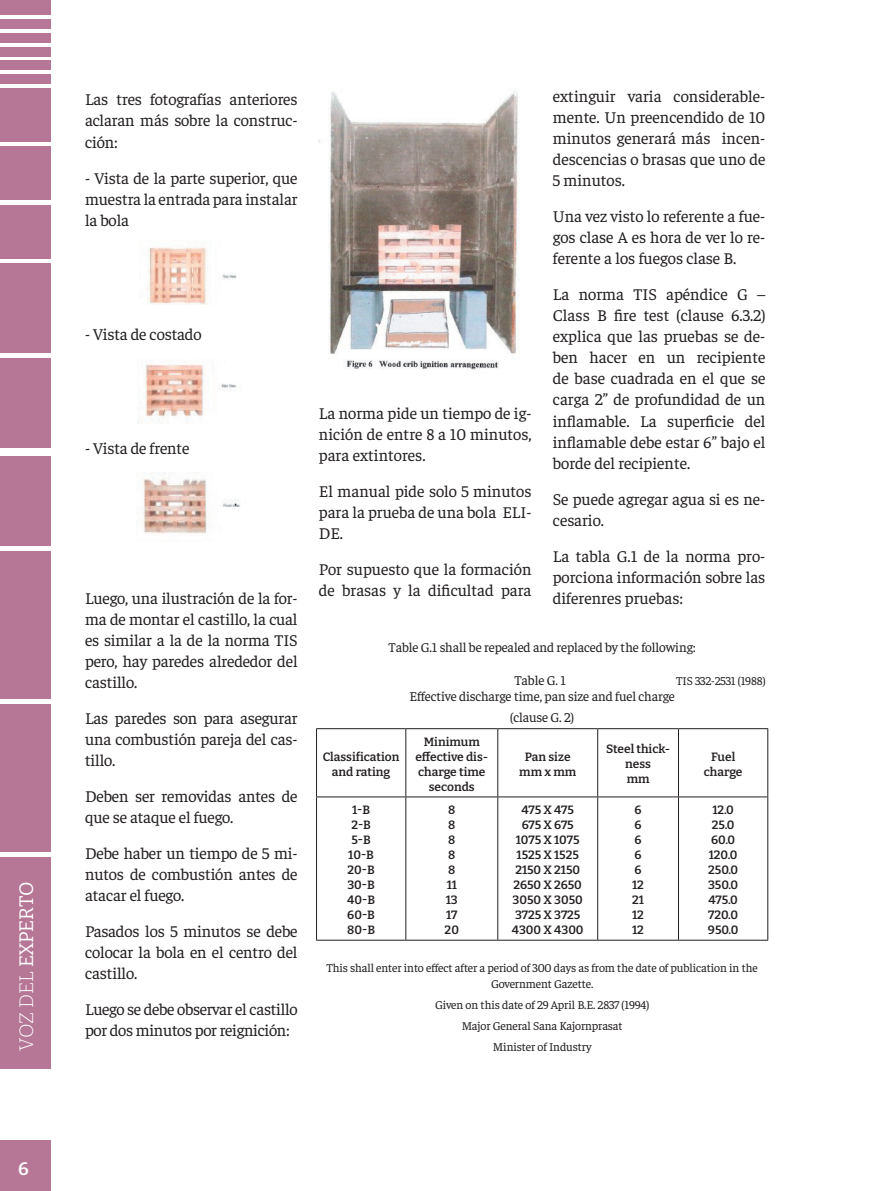
<style>
.page{position:relative;width:893px;height:1191px;background:#fff}
.page>*{position:absolute;margin:0;border:0;box-sizing:border-box;transform-origin:0 0}
.t1{font:19.5px "Bitter";letter-spacing:-.025em;color:#fff}
.t2{font:600 18px "Bitter";color:#fff}
.t3{font:16.5px/21px "Faustina";letter-spacing:-.01em;color:#231f20;text-align:justify}
.t4{font:13.5px/21px "Faustina";letter-spacing:-.01em;color:#231f20;text-align:center}
.t5{font:600 12px/15px "Bitter";color:#231f20;text-align:center}
.t6{font:12px/20.7px "Faustina";letter-spacing:-.01em;color:#231f20;text-align:center}
.s1{font-weight:300}
</style>
<div class="page">
<div style="left:0;top:1140px;width:51px;height:51px;background:#b67695"></div>
<div style="left:0;top:0;width:51px;height:15px;background:#b67695"></div>
<div style="left:0;top:19px;width:51px;height:10px;background:#b67695"></div>
<div style="left:0;top:33px;width:51px;height:10px;background:#b67695"></div>
<div style="left:0;top:47px;width:51px;height:9px;background:#b67695"></div>
<div style="left:0;top:61px;width:51px;height:9px;background:#b67695"></div>
<div style="left:0;top:74px;width:51px;height:10px;background:#b67695"></div>
<div style="left:0;top:88px;width:51px;height:53px;background:#b67695"></div>
<div style="left:0;top:147px;width:51px;height:53px;background:#b67695"></div>
<div style="left:0;top:205px;width:51px;height:53px;background:#b67695"></div>
<div style="left:0;top:264px;width:51px;height:89px;background:#b67695"></div>
<div style="left:0;top:358px;width:51px;height:90px;background:#b67695"></div>
<div style="left:0;top:456px;width:51px;height:89px;background:#b67695"></div>
<div style="left:0;top:551px;width:51px;height:147px;background:#b67695"></div>
<div style="left:0;top:704px;width:51px;height:148px;background:#b67695"></div>
<div style="left:0;top:857px;width:51px;height:212px;background:#b67695"></div>
<hr style="left:316px;top:728px;width:90px;height:1px;background:#231f20">
<hr style="left:316px;top:729px;width:1px;height:67px;background:#231f20">
<hr style="left:406px;top:728px;width:92px;height:1px;background:#231f20">
<hr style="left:405px;top:729px;width:1px;height:67px;background:#231f20">
<hr style="left:498px;top:728px;width:100px;height:1px;background:#231f20">
<hr style="left:497px;top:729px;width:1px;height:67px;background:#231f20">
<hr style="left:598px;top:728px;width:80px;height:1px;background:#231f20">
<hr style="left:597px;top:729px;width:1px;height:67px;background:#231f20">
<hr style="left:678px;top:728px;width:90px;height:1px;background:#231f20">
<hr style="left:678px;top:729px;width:1px;height:67px;background:#231f20">
<hr style="left:767px;top:729px;width:1px;height:67px;background:#231f20">
<hr style="left:316px;top:796px;width:90px;height:1px;background:#231f20">
<hr style="left:316px;top:797px;width:1px;height:142px;background:#231f20">
<hr style="left:406px;top:796px;width:92px;height:1px;background:#231f20">
<hr style="left:405px;top:797px;width:1px;height:142px;background:#231f20">
<hr style="left:498px;top:796px;width:100px;height:1px;background:#231f20">
<hr style="left:497px;top:797px;width:1px;height:142px;background:#231f20">
<hr style="left:598px;top:796px;width:80px;height:1px;background:#231f20">
<hr style="left:597px;top:797px;width:1px;height:142px;background:#231f20">
<hr style="left:678px;top:796px;width:90px;height:1px;background:#231f20">
<hr style="left:678px;top:797px;width:1px;height:142px;background:#231f20">
<hr style="left:767px;top:797px;width:1px;height:142px;background:#231f20">
<hr style="left:316px;top:939px;width:90px;height:1px;background:#231f20">
<hr style="left:406px;top:939px;width:92px;height:1px;background:#231f20">
<hr style="left:498px;top:939px;width:100px;height:1px;background:#231f20">
<hr style="left:598px;top:939px;width:80px;height:1px;background:#231f20">
<hr style="left:678px;top:939px;width:90px;height:1px;background:#231f20">
<img style="left:148px;top:247px;width:89px;height:58px">
<img style="left:137px;top:360px;width:100px;height:63px">
<img style="left:143px;top:473px;width:97px;height:61px">
<img style="left:319px;top:91px;width:199px;height:279px">
<p class="t1" style="left:14px;top:1050px;width:170px;rotate:-90deg"><span class="s1">VOZ DEL</span> EXPERTO</p>
<p class="t2" style="left:18px;top:1157px;width:12px">6</p>
<p class="t3" style="left:85px;top:88px;width:214px">Las tres fotografías anteriores aclaran más sobre la construc&shy;ción:</p>
<p class="t3" style="left:85px;top:166px;width:214px">- Vista de la parte superior, que muestra la entrada para instalar la bola</p>
<p class="t3" style="left:85px;top:322px;width:118px">- Vista de costado</p>
<p class="t3" style="left:85px;top:436px;width:106px">- Vista de frente</p>
<p class="t3" style="left:85px;top:586px;width:214px">Luego, una ilustración de la for&shy;ma de montar el castillo, la cual es similar a la de la norma TIS pero, hay paredes alrededor del castillo.</p>
<p class="t3" style="left:85px;top:706px;width:214px">Las paredes son para asegurar una combustión pareja del cas&shy;tillo.</p>
<p class="t3" style="left:85px;top:784px;width:214px">Deben ser removidas antes de que se ataque el fuego.</p>
<p class="t3" style="left:85px;top:841px;width:214px">Debe haber un tiempo de 5 mi&shy;nutos de combustión antes de atacar el fuego.</p>
<p class="t3" style="left:85px;top:919px;width:214px">Pasados los 5 minutos se debe colocar la bola en el centro del castillo.</p>
<p class="t3" style="left:85px;top:997px;width:214px">Luego se debe observar el castillo por dos minutos por reignición:</p>
<p class="t3" style="left:319px;top:402px;width:214px">La norma pide un tiempo de ig&shy;nición de entre 8 a 10 minutos, para extintores.</p>
<p class="t3" style="left:319px;top:480px;width:214px">El manual pide solo 5 minutos para la prueba de una bola ELI-DE.</p>
<p class="t3" style="left:319px;top:558px;width:214px">Por supuesto que la formación de brasas y la dificultad para</p>
<p class="t3" style="left:553px;top:85px;width:214px">extinguir varia considerable&shy;mente. Un preencendido de 10 minutos generará más incen&shy;descencias o brasas que uno de 5 minutos.</p>
<p class="t3" style="left:553px;top:205px;width:214px">Una vez visto lo referente a fue&shy;gos clase A es hora de ver lo re&shy;ferente a los fuegos clase B.</p>
<p class="t3" style="left:553px;top:283px;width:214px">La norma TIS apéndice G – Class B fire test (clause 6.3.2) explica que las pruebas se de&shy;ben hacer en un recipiente de base cuadrada en el que se carga 2” de profundidad de un inflamable. La superficie del inflamable debe estar 6” bajo el borde del recipiente.</p>
<p class="t3" style="left:553px;top:487px;width:214px">Se puede agregar agua si es ne&shy;cesario.</p>
<p class="t3" style="left:553px;top:544px;width:214px">La tabla G.1 de la norma pro&shy;porciona información sobre las diferenres pruebas:</p>
<p class="t4" style="left:389px;top:636px;width:309px">Table G.1 shall be repealed and replaced by the following:</p>
<p class="t4" style="left:514px;top:669px;width:53px">Table G. 1</p>
<p class="t6" style="left:676px;top:669px;width:91px">TIS 332-2531 (1988)</p>
<p class="t4" style="left:409px;top:685px;width:267px">Effective discharge time, pan size and fuel charge (clause G. 2)</p>
<p class="t5" style="left:323px;top:749px;width:78px">Classification and rating</p>
<p class="t5" style="left:415px;top:734px;width:74px">Minimum effective dis&shy;charge time seconds</p>
<p class="t5" style="left:519px;top:749px;width:59px">Pan size mm x mm</p>
<p class="t5" style="left:606px;top:741px;width:66px">Steel thick&shy;ness<br>mm</p>
<p class="t5" style="left:704px;top:749px;width:40px">Fuel charge</p>
<p class="t5" style="left:347px;top:802px;width:29px">1-B<br>2-B<br>5-B<br>10-B<br>20-B<br>30-B<br>40-B<br>60-B<br>80-B</p>
<p class="t5" style="left:445px;top:802px;width:16px;text-align:left">8<br>8<br>8<br>8<br>8<br>11<br>13<br>17<br>20</p>
<p class="t5" style="left:512px;top:802px;width:73px">475 X 475<br>675 X 675<br>1075 X 1075<br>1525 X 1525<br>2150 X 2150<br>2650 X 2650<br>3050 X 3050<br>3725 X 3725<br>4300 X 4300</p>
<p class="t5" style="left:632px;top:802px;width:13px;text-align:left">6<br>6<br>6<br>6<br>6<br>12<br>21<br>12<br>12</p>
<p class="t5" style="left:708px;top:802px;width:32px">12.0<br>25.0<br>60.0<br>120.0<br>250.0<br>350.0<br>475.0<br>720.0<br>950.0</p>
<p class="t6" style="left:326px;top:958px;width:433px;line-height:16.5px">This shall enter into effect after a period of 300 days as from the date of publication in the<br>Government Gazette.</p>
<p class="t6" style="left:435px;top:994px;width:216px">Given on this date of 29 April B.E. 2837 (1994)<br>Major General Sana Kajornprasat<br>Minister of Industry</p>
</div>
